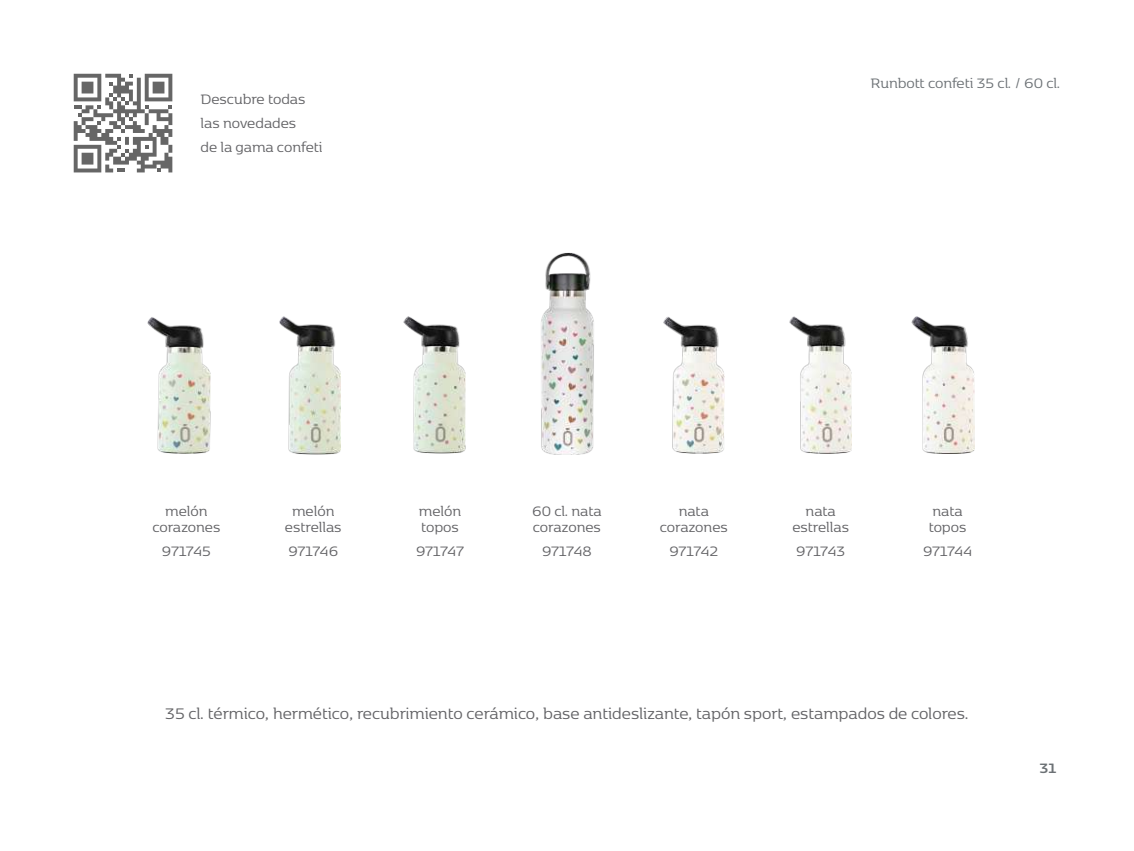
<style>
.page{position:relative;width:1134px;height:851px;background:#fff}
.page>*{position:absolute;margin:0;border:0;box-sizing:border-box;transform-origin:0 0}
.t1{font:18px "Kobenhavn";color:#636366}
.t2{font:16px/16px "Kobenhavn";color:#636366;text-align:center}
.t3{font:16px "Kobenhavn";color:#6c7175}
.t4{font:700 16px "Kobenhavn";color:#6c7175}
</style>
<div class="page">
<img style="left:404px;top:317px;width:62px;height:136px">
<img style="left:663px;top:317px;width:62px;height:136px">
<img style="left:541px;top:252px;width:53px;height:203px">
<img style="left:789px;top:317px;width:63px;height:136px">
<img style="left:912px;top:317px;width:63px;height:136px">
<img style="left:148px;top:317px;width:63px;height:136px">
<img style="left:280px;top:317px;width:61px;height:137px">
<svg style="left:74px;top:74px;width:98px;height:98px"></svg>
<p class="t2" style="left:201px;top:86px;width:123px;line-height:24px;text-align:left">Descubre todas las novedades<br>de la gama confeti</p>
<p class="t3" style="left:870px;top:73px;width:191px">Runbott confeti 35 cl. / 60 cl.</p>
<p class="t2" style="left:152px;top:502px;width:70px">melón corazones</p>
<p class="t2" style="left:162px;top:542px;width:51px">971745</p>
<p class="t2" style="left:285px;top:502px;width:58px">melón estrellas</p>
<p class="t2" style="left:288px;top:542px;width:51px">971746</p>
<p class="t2" style="left:419px;top:502px;width:44px;text-align:left">melón topos</p>
<p class="t2" style="left:416px;top:542px;width:49px">971747</p>
<p class="t2" style="left:532px;top:502px;width:71px;text-align:left">60 cl. nata corazones</p>
<p class="t2" style="left:542px;top:542px;width:51px">971748</p>
<p class="t2" style="left:660px;top:502px;width:70px">nata corazones</p>
<p class="t2" style="left:669px;top:542px;width:50px">971742</p>
<p class="t2" style="left:792px;top:502px;width:58px">nata estrellas</p>
<p class="t2" style="left:796px;top:542px;width:51px">971743</p>
<p class="t2" style="left:929px;top:502px;width:39px;text-align:left">nata topos</p>
<p class="t2" style="left:923px;top:542px;width:51px">971744</p>
<p class="t1" style="left:165px;top:701px;width:805px">35 cl. térmico, hermético, recubrimiento cerámico, base antideslizante, tapón sport, estampados de colores.</p>
<p class="t4" style="left:1039px;top:756px;width:18px">31</p>
</div>
